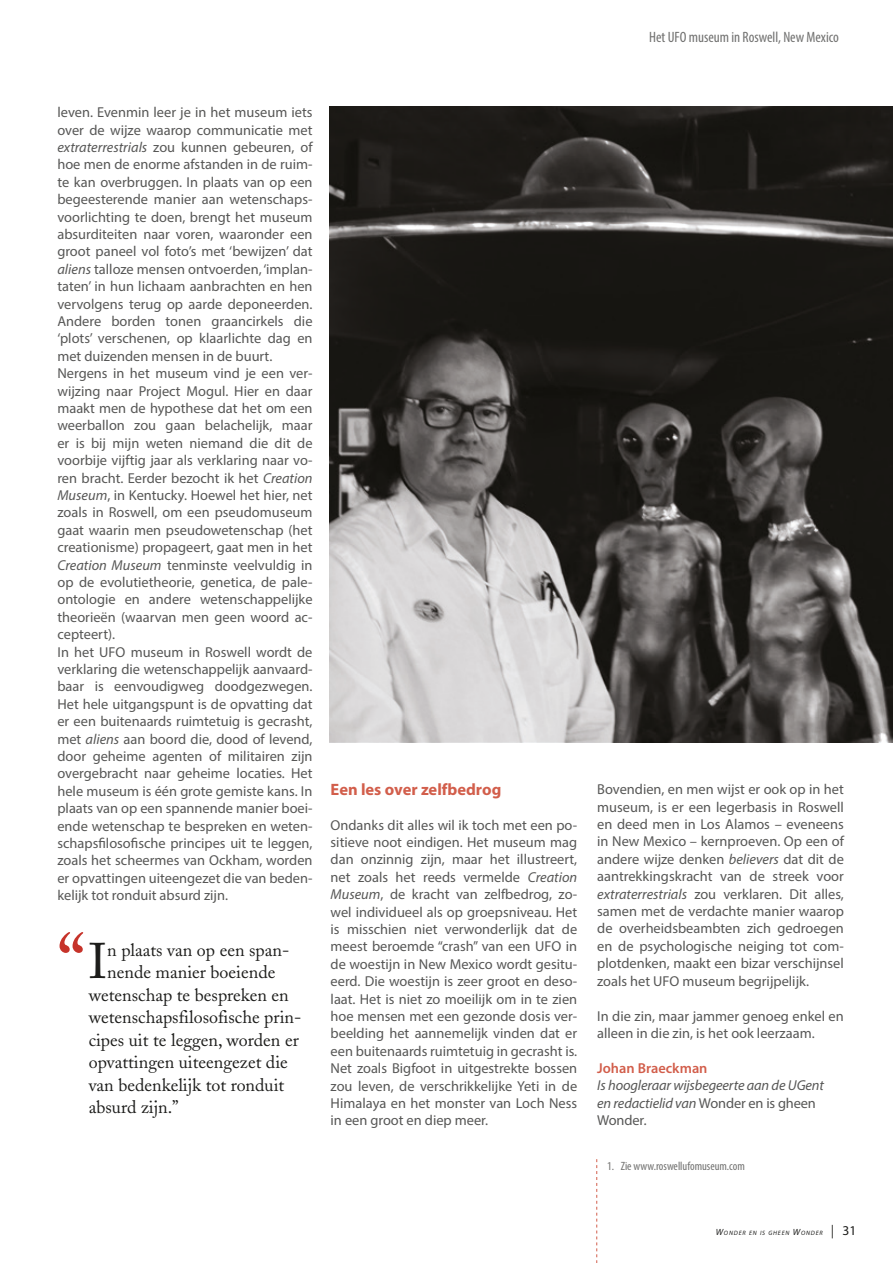
<style>
.page{position:relative;width:893px;height:1263px;background:#fff}
.page>*{position:absolute;margin:0;border:0;box-sizing:border-box;transform-origin:0 0}
.t1{font:79.35px "Adobe Caslon";color:#c6332a}
.t2{font:49.65px "Adobe Caslon";color:#1d1d1b}
.t3{font:18px "Adobe Caslon";color:#1d1d1b}
.t4{font:700 16.5px "Myriad Pro";color:#d25e4b}
.t5{font:condensed 15px "Myriad Pro";color:#70706f}
.t6{font:14.4px/17.4px "Myriad Pro";color:#575756}
.t7{font:italic 14.4px/17.4px "Myriad Pro";letter-spacing:-.01em;color:#575756}
.t8{font:600 14.4px "Myriad Pro";color:#d25e4b}
.t9{font:condensed 12px "Myriad Pro";color:#70706f}
.t10{font:italic 6.3px "Myriad Pro";letter-spacing:.13em;color:#1d1d1b}
.s1{font-style:italic}
.s2{font-style:normal}
.s3{font-size:9px}
.s4{font-size:13.5px}
.s5{font-style:normal;font-size:13.5px}
</style>
<div class="page">
<img style="left:330px;top:106px;width:563px;height:637px">
<svg style="left:596px;top:1159px;width:1px;height:104px"></svg>
<p class="t5" style="left:649px;top:28px;width:191px">Het UFO museum in Roswell, New Mexico</p>
<p class="t6" style="left:57px;top:103px;width:257px">leven. Evenmin leer je in het museum iets over de wijze waarop communicatie met <span class="s1">extraterrestrials</span> zou kunnen gebeuren, of hoe men de enorme afstanden in de ruim&shy;te kan overbruggen. In plaats van op een begeesterende manier aan wetenschaps&shy;voorlichting te doen, brengt het museum absurditeiten naar voren, waaronder een groot paneel vol foto’s met ‘bewijzen’ dat <span class="s1">aliens</span> talloze mensen ontvoerden, ‘implan&shy;taten’ in hun lichaam aanbrachten en hen vervolgens terug op aarde deponeerden.<br>Andere borden tonen graancirkels die ‘plots’ verschenen, op klaarlichte dag en met duizenden mensen in de buurt.<br>Nergens in het museum vind je een ver&shy;wijzing naar Project Mogul. Hier en daar maakt men de hypothese dat het om een weerballon zou gaan belachelijk, maar er is bij mijn weten niemand die dit de voorbije vijftig jaar als verklaring naar vo&shy;ren bracht. Eerder bezocht ik het <span class="s1">Creation Museum</span>, in Kentucky. Hoewel het hier, net zoals in Roswell, om een pseudomuseum gaat waarin men pseudowetenschap (het creationisme) propageert, gaat men in het <span class="s1">Creation Museum</span> tenminste veelvuldig in op de evolutietheorie, genetica, de pale&shy;ontologie en andere wetenschappelijke theorieën (waarvan men geen woord ac&shy;cepteert).<br>In het UFO museum in Roswell wordt de verklaring die wetenschappelijk aanvaard&shy;baar is eenvoudigweg doodgezwegen.<br>Het hele uitgangspunt is de opvatting dat er een buitenaards ruimtetuig is gecrasht, met <span class="s1">aliens</span> aan boord die, dood of levend, door geheime agenten of militairen zijn overgebracht naar geheime locaties. Het hele museum is één grote gemiste kans. In plaats van op een spannende manier boei&shy;ende wetenschap te bespreken en weten&shy;schapsfilosofische principes uit te leggen, zoals het scheermes van Ockham, worden er opvattingen uiteengezet die van beden&shy;kelijk tot ronduit absurd zijn.</p>
<h1 class="t1" style="left:57px;top:916px;width:30px">“</h1>
<h2 class="t2" style="left:89px;top:932px;width:20px">I</h2>
<p class="t3" style="left:107px;top:939px;width:184px">n plaats van op een span-</p>
<p class="t3" style="left:107px;top:961px;width:170px">nende manier boeiende</p>
<p class="t3" style="left:89px;top:984px;width:202px">wetenschap te bespreken en</p>
<p class="t3" style="left:89px;top:1006px;width:214px">wetenschapsfilosofische prin-</p>
<p class="t3" style="left:89px;top:1029px;width:212px">cipes uit te leggen, worden er</p>
<p class="t3" style="left:89px;top:1051px;width:201px">opvattingen uiteengezet die</p>
<p class="t3" style="left:89px;top:1074px;width:197px">van bedenkelijk tot ronduit</p>
<p class="t3" style="left:89px;top:1096px;width:91px">absurd zijn.”</p>
<p class="t4" style="left:331px;top:778px;width:172px">Een les over zelfbedrog</p>
<p class="t6" style="left:331px;top:816px;width:248px;text-align:justify">Ondanks dit alles wil ik toch met een po&shy;sitieve noot eindigen. Het museum mag dan onzinnig zijn, maar het illustreert, net zoals het reeds vermelde <span class="s1">Creation Museum</span>, de kracht van zelfbedrog, zo&shy;wel individueel als op groepsniveau. Het is misschien niet verwonderlijk dat de meest beroemde “crash” van een UFO in de woestijn in New Mexico wordt gesitu&shy;eerd. Die woestijn is zeer groot en deso&shy;laat. Het is niet zo moeilijk om in te zien hoe mensen met een gezonde dosis ver&shy;beelding het aannemelijk vinden dat er een buitenaards ruimtetuig in gecrasht is.<br>Net zoals Bigfoot in uitgestrekte bossen zou leven, de verschrikkelijke Yeti in de Himalaya en het monster van Loch Ness in een groot en diep meer.</p>
<p class="t6" style="left:597px;top:780px;width:248px;text-align:justify">Bovendien, en men wijst er ook op in het museum, is er een legerbasis in Roswell en deed men in Los Alamos – eveneens in New Mexico – kernproeven. Op een of andere wijze denken <span class="s1">believers</span> dat dit de aantrekkingskracht van de streek voor <span class="s1">extraterrestrials</span> zou verklaren. Dit alles, samen met de verdachte manier waarop de overheidsbeambten zich gedroegen en de psychologische neiging tot com&shy;plotdenken, maakt een bizar verschijnsel zoals het UFO museum begrijpelijk.</p>
<p class="t6" style="left:597px;top:1007px;width:248px">In die zin, maar jammer genoeg enkel en alleen in die zin, is het ook leerzaam.</p>
<p class="t8" style="left:597px;top:1059px;width:112px">Johan Braeckman</p>
<p class="t7" style="left:597px;top:1076px;width:228px">Is hoogleraar wijsbegeerte aan de UGent en redactielid van <span class="s2">Wonder en is gheen<br>Wonder</span>.</p>
<p class="t9" style="left:607px;top:1159px;width:139px">1. Zie www.roswellufomuseum.com</p>
<p class="t10" style="left:716px;top:1229px;width:142px"><span class="s3">W</span>ONDER EN IS GHEEN <span class="s3">W</span>ONDER <span class="s4">|</span> <span class="s5">31</span></p>
</div>
